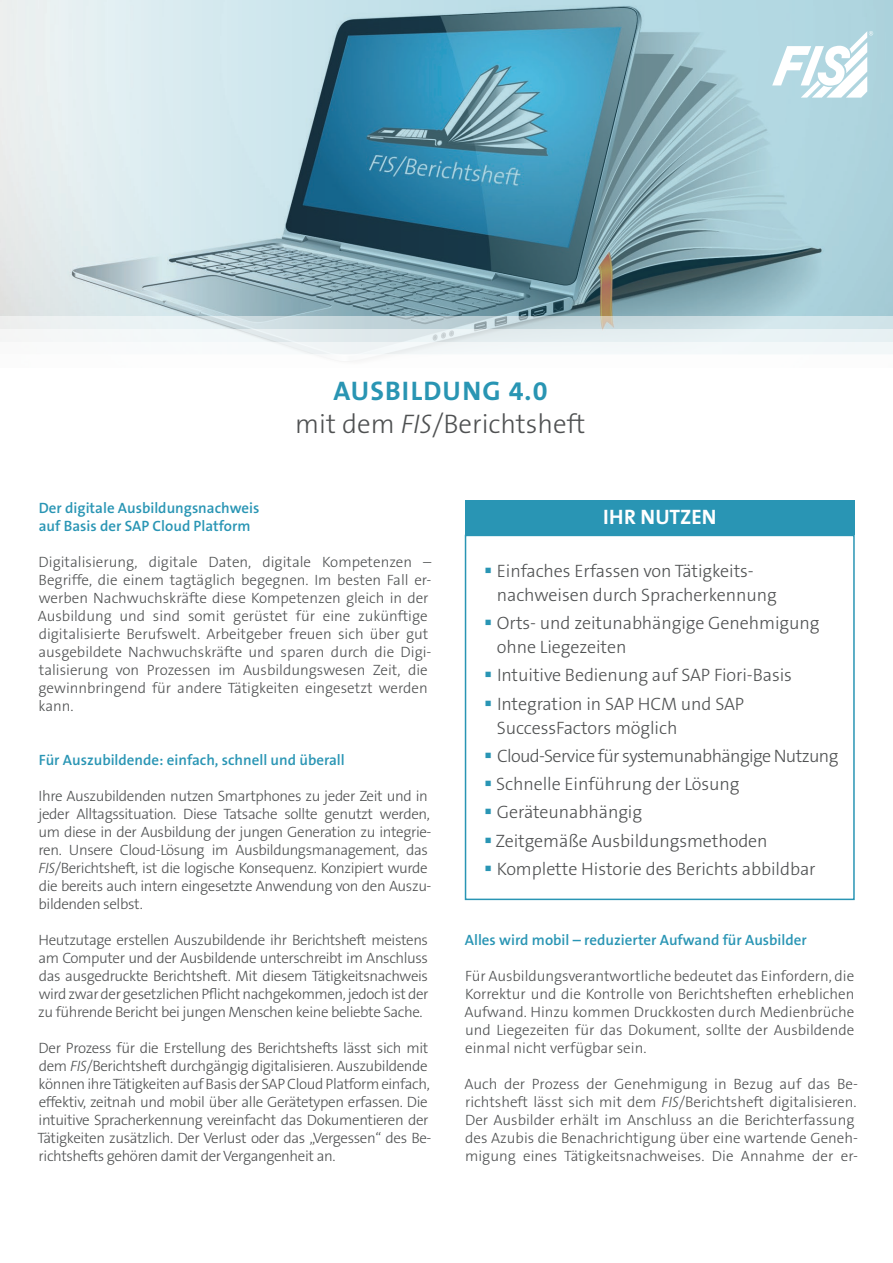
<style>
.page{position:relative;width:893px;height:1263px;background:#fff}
.page>*{position:absolute;margin:0;border:0;box-sizing:border-box;transform-origin:0 0}
.Titel__oben{font:300 27px "The Sans B3";color:#4f5152}
.Titel__oben-2{font:700 27px "The Sans B7";letter-spacing:.04em;color:#2995b3}
.Aufzählung__Überschr{font:700 21px "The Sans B7";color:#fff}
.t1{font:300 18px/24px "The Sans B3";letter-spacing:-.005em;color:#4f5152}
.t2{font:300 18px "The Sans B3";letter-spacing:-.035em;color:#4f5152}
.Fließtext__Text{font:300 15px/18px "The Sans B3";letter-spacing:-.025em;color:#4f5152}
.Fließtext__Text-2{font:300 15px/18px "The Sans B3";color:#4f5152}
.Fließtext__Text-3{font:600 15px "The Sans B6";color:#2995b4}
.s1{font-style:italic}
</style>
<div class="page">
<svg style="left:0;top:0;width:893px;height:316px;background:#93b9c6"></svg>
<div style="left:465px;top:500px;width:390px;height:35px;background:#2995b4"></div>
<div style="left:465px;top:535px;width:390px;height:365px;border:2px solid #2995b4"></div>
<svg style="left:0;top:316px;width:893px;height:13px;background:#cfdee2"></svg>
<div style="left:0;top:329px;width:893px;height:129px;background:linear-gradient(to right,#f0f3f4,#e2edf0)"></div>
<div style="left:0;top:342px;width:893px;height:116px;background:#f4f8f9"></div>
<div style="left:0;top:355px;width:893px;height:103px;background:#fff"></div>
<svg style="left:772px;top:31px;width:101px;height:67px"></svg>
<p class="Titel__oben-2" style="left:334px;top:377px;width:215px">AUSBILDUNG 4.0</p>
<p class="Titel__oben" style="left:295px;top:409px;width:292px">mit dem <span class="s1">FIS</span>/Berichtsheft</p>
<p class="Fließtext__Text-3" style="left:39px;top:500px;width:222px">Der digitale Ausbildungsnachweis</p>
<p class="Fließtext__Text-3" style="left:39px;top:518px;width:213px">auf Basis der SAP Cloud Platform</p>
<p class="Fließtext__Text-2" style="left:38px;top:553px;width:395px">Digitalisierung, digitale Daten, digitale Kompetenzen – Begriffe, die einem tagtäglich begegnen. Im besten Fall er&shy;werben Nachwuchskräfte diese Kompetenzen gleich in der Ausbildung und sind somit gerüstet für eine zukünftige digitalisierte Berufswelt. Arbeitgeber freuen sich über gut ausgebildete Nachwuchskräfte und sparen durch die Digi&shy;talisierung von Prozessen im Ausbildungswesen Zeit, die gewinnbringend für andere Tätigkeiten eingesetzt werden kann.</p>
<p class="Fließtext__Text-3" style="left:39px;top:752px;width:307px">Für Auszubildende: einfach, schnell und überall</p>
<p class="Fließtext__Text" style="left:39px;top:787px;width:394px">Ihre Auszubildenden nutzen Smartphones zu jeder Zeit und in jeder Alltagssituation. Diese Tatsache sollte genutzt werden, um diese in der Ausbildung der jungen Generation zu integrie&shy;ren. Unsere Cloud-Lösung im Ausbildungsmanagement, das <span class="s1">FIS</span>/Berichtsheft, ist die logische Konsequenz. Konzipiert wurde die bereits auch intern eingesetzte Anwendung von den Auszu&shy;bildenden selbst.</p>
<p class="Fließtext__Text" style="left:38px;top:931px;width:392px;text-align:justify">Heutzutage erstellen Auszubildende ihr Berichtsheft meistens am Computer und der Ausbildende unterschreibt im Anschluss das ausgedruckte Berichtsheft. Mit diesem Tätigkeitsnachweis wird zwar der gesetzlichen Pflicht nachgekommen, jedoch ist der zu führende Bericht bei jungen Menschen keine beliebte Sache.</p>
<p class="Fließtext__Text" style="left:37px;top:1039px;width:396px">Der Prozess für die Erstellung des Berichtshefts lässt sich mit dem <span class="s1">FIS</span>/Berichtsheft durchgängig digitalisieren. Auszubildende können ihre Tätigkeiten auf Basis der SAP Cloud Platform einfach, effektiv, zeitnah und mobil über alle Gerätetypen erfassen. Die intuitive Spracherkennung vereinfacht das Dokumentieren der Tätigkeiten zusätzlich. Der Verlust oder das „Vergessen“ des Be&shy;richtshefts gehören damit der Vergangenheit an.</p>
<p class="Aufzählung__Überschr" style="left:603px;top:506px;width:115px">IHR NUTZEN</p>
<p class="t1" style="left:497px;top:559px;width:282px">Einfaches Erfassen von Tätigkeits&shy;nachweisen durch Spracherkennung</p>
<p class="t1" style="left:497px;top:611px;width:324px">Orts- und zeitunabhängige Genehmigung ohne Liegezeiten</p>
<p class="t1" style="left:497px;top:664px;width:296px">Intuitive Bedienung auf SAP Fiori-Basis</p>
<p class="t1" style="left:497px;top:692px;width:249px">Integration in SAP HCM und SAP<br>SuccessFactors möglich</p>
<p class="t2" style="left:497px;top:746px;width:343px">Cloud-Service für systemunabhängige Nutzung</p>
<p class="t1" style="left:496px;top:772px;width:245px">Schnelle Einführung der Lösung</p>
<p class="t1" style="left:497px;top:801px;width:147px">Geräteunabhängig</p>
<p class="t1" style="left:496px;top:829px;width:274px">Zeitgemäße Ausbildungsmethoden</p>
<p class="t1" style="left:497px;top:857px;width:320px">Komplette Historie des Berichts abbildbar</p>
<p class="Fließtext__Text-3" style="left:465px;top:932px;width:344px">Alles wird mobil – reduzierter Aufwand für Ausbilder</p>
<p class="Fließtext__Text" style="left:464px;top:967px;width:391px;text-align:justify">Für Ausbildungsverantwortliche bedeutet das Einfordern, die Korrektur und die Kontrolle von Berichtsheften erheblichen Aufwand. Hinzu kommen Druckkosten durch Medienbrüche und Liegezeiten für das Dokument, sollte der Ausbildende einmal nicht verfügbar sein.</p>
<p class="Fließtext__Text-2" style="left:464px;top:1075px;width:395px">Auch der Prozess der Genehmigung in Bezug auf das Be&shy;richtsheft lässt sich mit dem <span class="s1">FIS</span>/Berichtsheft digitalisieren.<br>Der Ausbilder erhält im Anschluss an die Berichterfassung des Azubis die Benachrichtigung über eine wartende Geneh&shy;migung eines Tätigkeitsnachweises. Die Annahme der er-</p>
</div>
